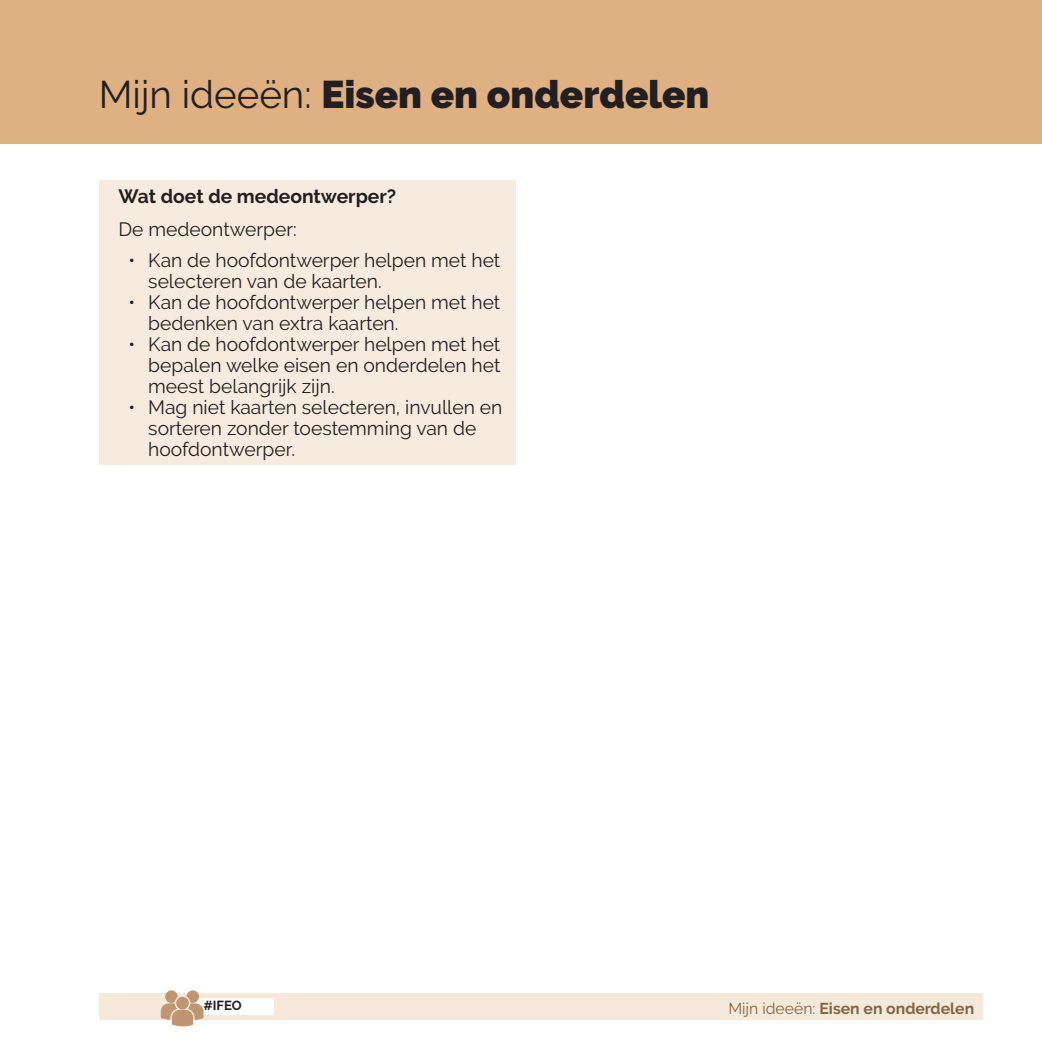
<style>
.page{position:relative;width:1042px;height:1042px;background:#fff}
.page>*{position:absolute;margin:0;border:0;box-sizing:border-box;transform-origin:0 0}
.t1{font:900 38.5px "Raleway";color:#231f20}
.Fact_sheet{font:19.25px/21px "Raleway";color:#231f20}
.Fact_sheet-2{font:700 19.25px "Raleway";color:#231f20}
.t2{font:700 15.75px "Raleway";color:#80654a}
.t3{font:700 13.12px "Raleway";color:#231f20}
.s1{font-weight:400}
</style>
<div class="page">
<div style="left:99px;top:993px;width:883px;height:27px;background:#f7e9d9"></div>
<div style="left:193px;top:998px;width:80px;height:16px;background:#fff"></div>
<svg style="left:161px;top:990px;width:42px;height:37px"></svg>
<div style="left:0;top:0;width:1042px;height:144px;background:#dfb081"></div>
<div style="left:99px;top:180px;width:417px;height:285px;background:#f7ebdf"></div>
<p class="t1" style="left:99px;top:72px;width:612px"><span class="s1">Mijn ideeën:</span> Eisen en onderdelen</p>
<p class="Fact_sheet-2" style="left:118px;top:186px;width:279px">Wat doet de medeontwerper?</p>
<p class="Fact_sheet" style="left:118px;top:219px;width:180px">De medeontwerper:</p>
<p class="Fact_sheet" style="left:148px;top:250px;width:353px;text-indent:-20px">• Kan de hoofdontwerper helpen met het selecteren van de kaarten.</p>
<p class="Fact_sheet" style="left:148px;top:292px;width:353px;text-indent:-20px">• Kan de hoofdontwerper helpen met het bedenken van extra kaarten.</p>
<p class="Fact_sheet" style="left:148px;top:334px;width:354px;text-align:justify;text-indent:-20px">• Kan de hoofdontwerper helpen met het bepalen welke eisen en onderdelen het meest belangrijk zijn.</p>
<p class="Fact_sheet" style="left:148px;top:397px;width:356px;text-indent:-20px">• Mag niet kaarten selecteren, invullen en sorteren zonder toestemming van de hoofdontwerper.</p>
<p class="t3" style="left:203px;top:997px;width:40px">#IFEO</p>
<p class="t2" style="left:728px;top:999px;width:247px"><span class="s1">Mijn ideeën:</span> Eisen en onderdelen</p>
</div>
